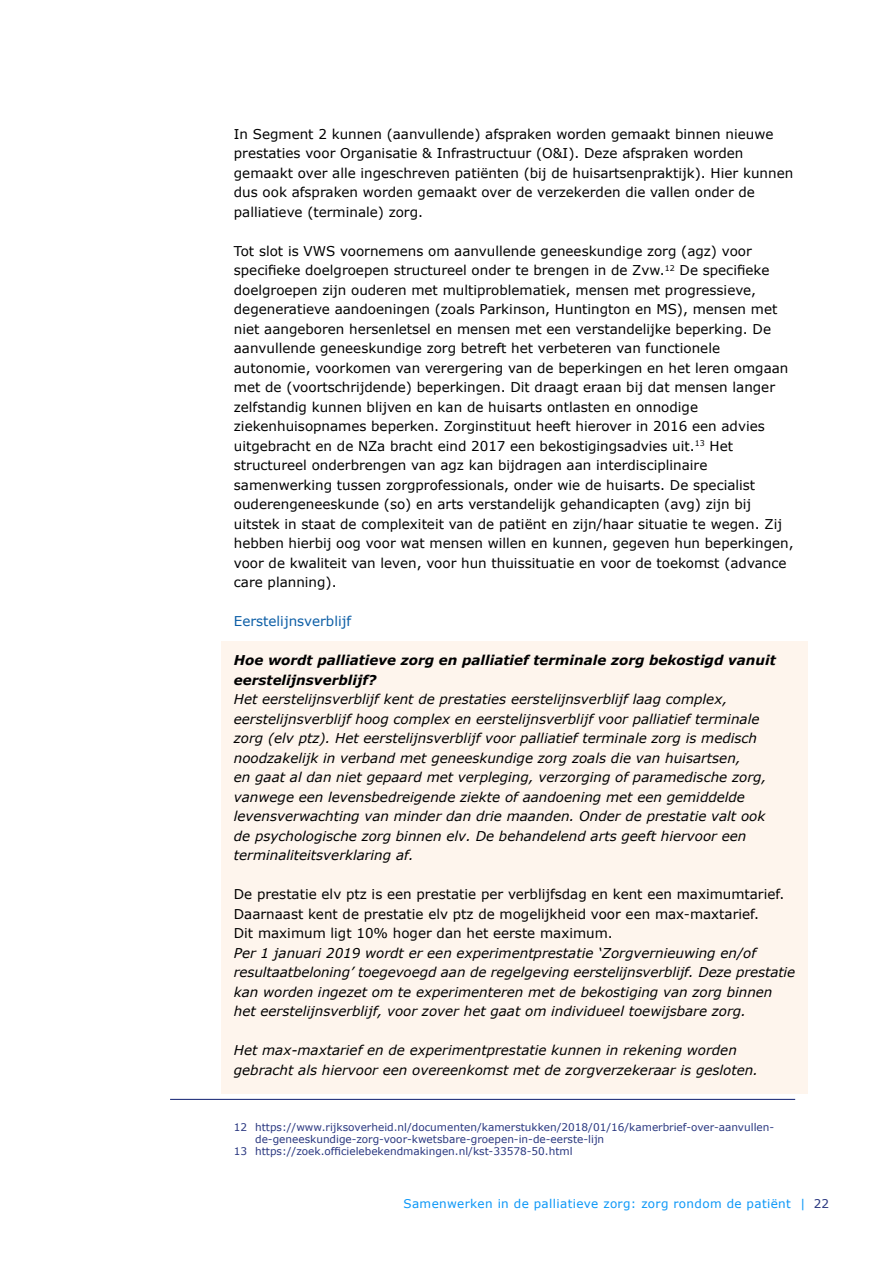
<style>
.page{position:relative;width:893px;height:1263px;background:#fff}
.page>*{position:absolute;margin:0;border:0;box-sizing:border-box;transform-origin:0 0}
.t1{font:13.5px/19.5px "Verdana";color:#000}
.t2{font:italic 13.5px/19.5px "Verdana";color:#000}
.t3{font:italic 700 13.5px/19.5px "Verdana";color:#000}
.t4{font:13.5px "Verdana";color:#0c5ea6}
.t5{font:12px "Verdana";letter-spacing:.03em;color:#0b97f7}
.t6{font:10.5px "Verdana";color:#293780}
.s1{color:#293780}
</style>
<div class="page">
<hr style="left:170px;top:1099px;width:625px;height:1px;background:#293780">
<div style="left:221px;top:641px;width:587px;height:453px;background:#fef5ed"></div>
<p class="t1" style="left:234px;top:124px;width:561px">In Segment 2 kunnen (aanvullende) afspraken worden gemaakt binnen nieuwe prestaties voor Organisatie &amp; Infrastructuur (O&amp;I). Deze afspraken worden gemaakt over alle ingeschreven patiënten (bij de huisartsenpraktijk). Hier kunnen dus ook afspraken worden gemaakt over de verzekerden die vallen onder de palliatieve (terminale) zorg.</p>
<p class="t1" style="left:234px;top:241px;width:561px">Tot slot is VWS voornemens om aanvullende geneeskundige zorg (agz) voor specifieke doelgroepen structureel onder te brengen in de Zvw.<sup>12</sup> De specifieke doelgroepen zijn ouderen met multiproblematiek, mensen met progressieve, degeneratieve aandoeningen (zoals Parkinson, Huntington en MS), mensen met niet aangeboren hersenletsel en mensen met een verstandelijke beperking. De aanvullende geneeskundige zorg betreft het verbeteren van functionele autonomie, voorkomen van verergering van de beperkingen en het leren omgaan met de (voortschrijdende) beperkingen. Dit draagt eraan bij dat mensen langer zelfstandig kunnen blijven en kan de huisarts ontlasten en onnodige ziekenhuisopnames beperken. Zorginstituut heeft hierover in 2016 een advies uitgebracht en de NZa bracht eind 2017 een bekostigingsadvies uit.<sup>13</sup> Het structureel onderbrengen van agz kan bijdragen aan interdisciplinaire samenwerking tussen zorgprofessionals, onder wie de huisarts. De specialist ouderengeneeskunde (so) en arts verstandelijk gehandicapten (avg) zijn bij uitstek in staat de complexiteit van de patiënt en zijn/haar situatie te wegen. Zij hebben hierbij oog voor wat mensen willen en kunnen, gegeven hun beperkingen, voor de kwaliteit van leven, voor hun thuissituatie en voor de toekomst (advance care planning).</p>
<p class="t4" style="left:234px;top:613px;width:119px">Eerstelijnsverblijf</p>
<p class="t3" style="left:234px;top:651px;width:543px">Hoe wordt palliatieve zorg en palliatief terminale zorg bekostigd vanuit eerstelijnsverblijf?</p>
<p class="t2" style="left:234px;top:690px;width:534px">Het eerstelijnsverblijf kent de prestaties eerstelijnsverblijf laag complex, eerstelijnsverblijf hoog complex en eerstelijnsverblijf voor palliatief terminale zorg (elv ptz). Het eerstelijnsverblijf voor palliatief terminale zorg is medisch noodzakelijk in verband met geneeskundige zorg zoals die van huisartsen,<br>en gaat al dan niet gepaard met verpleging, verzorging of paramedische zorg, vanwege een levensbedreigende ziekte of aandoening met een gemiddelde levensverwachting van minder dan drie maanden. Onder de prestatie valt ook de psychologische zorg binnen elv. De behandelend arts geeft hiervoor een terminaliteitsverklaring af.</p>
<p class="t1" style="left:234px;top:885px;width:552px">De prestatie elv ptz is een prestatie per verblijfsdag en kent een maximumtarief.<br>Daarnaast kent de prestatie elv ptz de mogelijkheid voor een max-maxtarief.<br>Dit maximum ligt 10% hoger dan het eerste maximum.</p>
<p class="t2" style="left:234px;top:943px;width:563px">Per 1 januari 2019 wordt er een experimentprestatie ‘Zorgvernieuwing en/of resultaatbeloning’ toegevoegd aan de regelgeving eerstelijnsverblijf. Deze prestatie kan worden ingezet om te experimenteren met de bekostiging van zorg binnen het eerstelijnsverblijf, voor zover het gaat om individueel toewijsbare zorg.</p>
<p class="t2" style="left:234px;top:1041px;width:526px">Het max-maxtarief en de experimentprestatie kunnen in rekening worden gebracht als hiervoor een overeenkomst met de zorgverzekeraar is gesloten.</p>
<p class="t6" style="left:234px;top:1120px;width:542px">12 https://www.rijksoverheid.nl/documenten/kamerstukken/2018/01/16/kamerbrief-over-aanvullen-</p>
<p class="t6" style="left:255px;top:1132px;width:351px">de-geneeskundige-zorg-voor-kwetsbare-groepen-in-de-eerste-lijn</p>
<p class="t6" style="left:234px;top:1144px;width:340px">13 https://zoek.officielebekendmakingen.nl/kst-33578-50.html</p>
<p class="t5" style="left:403px;top:1196px;width:427px">Samenwerken in de palliatieve zorg: zorg rondom de patiënt | <span class="s1">22</span></p>
</div>
